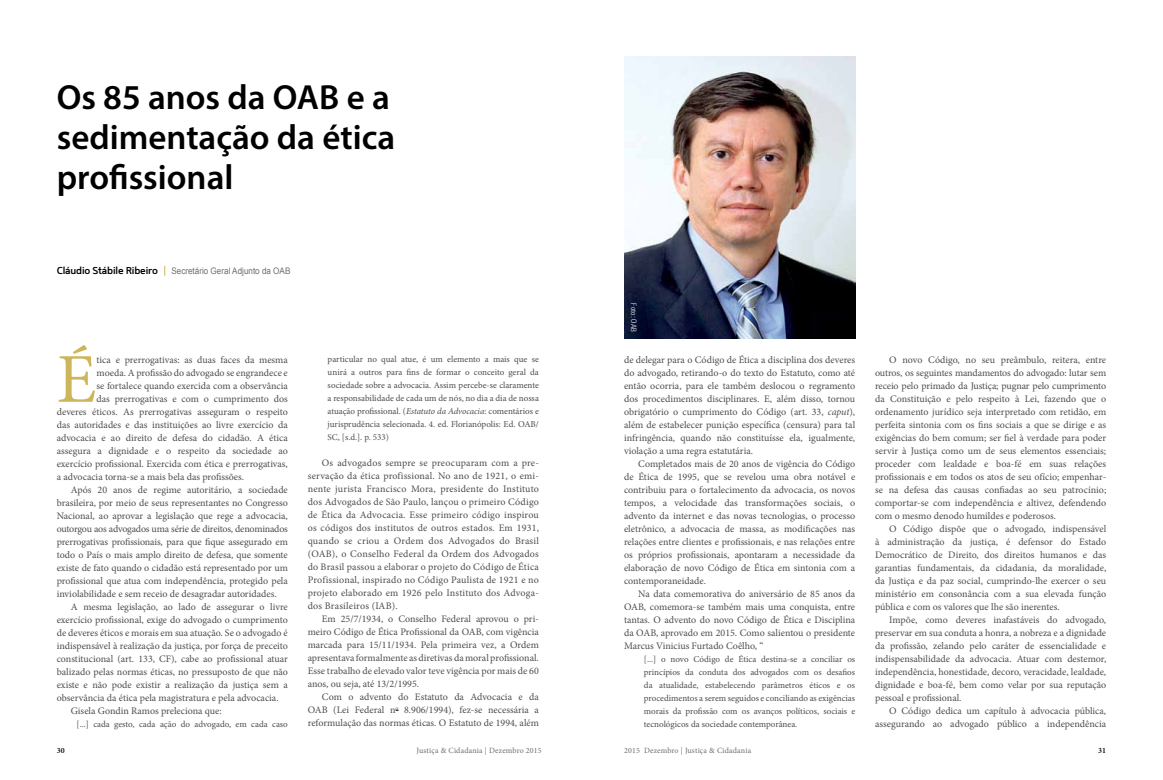
<style>
.page{position:relative;width:1163px;height:780px;background:#fff}
.page>*{position:absolute;margin:0;border:0;box-sizing:border-box;transform-origin:0 0}
.t1{font:70px "Minion Pro";color:#cdb65a}
.t2{font:600 35px/40px "Myriad Pro";color:#000}
.t3{font:10px/13px "Minion Pro";color:#4d4d4f;text-align:justify}
.t4{font:10px "Minion Pro";letter-spacing:-.02em;color:#4d4d4f}
.t5{font:600 10px "Mentone";letter-spacing:-.02em;color:#000}
.t6{font:9px/13px "Minion Pro";color:#4d4d4f;text-align:justify}
.t7{font:9px "Arial";color:#6d6e71;scale:.9 1}
.t8{font:8px "Minion Pro";letter-spacing:.02em;color:#6d6e71}
.t9{font:600 8px "Minion Pro";color:#000}
.t10{font:300 condensed 7.5px "Zurich BT";letter-spacing:.015em;color:#fff}
.s1{font-style:italic}
</style>
<div class="page">
<img style="left:624px;top:57px;width:231px;height:282px">
<h2 class="t2" style="left:57px;top:77px;width:340px">Os 85 anos da OAB e a sedimentação da ética profissional</h2>
<p class="t5" style="left:57px;top:265px;width:103px">Cláudio Stábile Ribeiro</p>
<p class="t7" style="left:171px;top:265px;width:134px">Secretário Geral Adjunto da OAB</p>
<h1 class="t1" style="left:57px;top:332px;width:41px">É</h1>
<p class="t3" style="left:96px;top:353px;width:193px">tica e prerrogativas: as duas faces da mesma</p>
<p class="t3" style="left:96px;top:366px;width:193px">moeda. A profissão do advogado se engrandece e</p>
<p class="t3" style="left:96px;top:379px;width:193px">se fortalece quando exercida com a observância</p>
<p class="t3" style="left:96px;top:392px;width:193px">das prerrogativas e com o cumprimento dos</p>
<p class="t3" style="left:57px;top:405px;width:233px">deveres éticos. As prerrogativas asseguram o respeito</p>
<p class="t3" style="left:57px;top:418px;width:232px">das autoridades e das instituições ao livre exercício da</p>
<p class="t3" style="left:57px;top:431px;width:233px">advocacia e ao direito de defesa do cidadão. A ética</p>
<p class="t3" style="left:57px;top:444px;width:233px">assegura a dignidade e o respeito da sociedade ao</p>
<p class="t3" style="left:57px;top:457px;width:233px">exercício profissional. Exercida com ética e prerrogativas,</p>
<p class="t3" style="left:57px;top:470px;width:189px">a advocacia torna-se a mais bela das profissões.</p>
<p class="t3" style="left:71px;top:483px;width:218px">Após 20 anos de regime autoritário, a sociedade</p>
<p class="t3" style="left:57px;top:496px;width:233px">brasileira, por meio de seus representantes no Congresso</p>
<p class="t3" style="left:57px;top:509px;width:233px">Nacional, ao aprovar a legislação que rege a advocacia,</p>
<p class="t4" style="left:57px;top:522px;width:233px">outorgou aos advogados uma série de direitos, denominados</p>
<p class="t3" style="left:57px;top:535px;width:233px">prerrogativas profissionais, para que fique assegurado em</p>
<p class="t3" style="left:57px;top:548px;width:233px">todo o País o mais amplo direito de defesa, que somente</p>
<p class="t3" style="left:57px;top:561px;width:233px">existe de fato quando o cidadão está representado por um</p>
<p class="t3" style="left:57px;top:574px;width:233px">profissional que atua com independência, protegido pela</p>
<p class="t3" style="left:57px;top:587px;width:221px">inviolabilidade e sem receio de desagradar autoridades.</p>
<p class="t3" style="left:71px;top:600px;width:218px">A mesma legislação, ao lado de assegurar o livre</p>
<p class="t3" style="left:57px;top:613px;width:233px">exercício profissional, exige do advogado o cumprimento</p>
<p class="t3" style="left:57px;top:626px;width:232px">de deveres éticos e morais em sua atuação. Se o advogado é</p>
<p class="t3" style="left:57px;top:639px;width:233px">indispensável à realização da justiça, por força de preceito</p>
<p class="t3" style="left:57px;top:652px;width:233px">constitucional (art. 133, CF), cabe ao profissional atuar</p>
<p class="t3" style="left:57px;top:665px;width:233px">balizado pelas normas éticas, no pressuposto de que não</p>
<p class="t3" style="left:57px;top:678px;width:233px">existe e não pode existir a realização da justiça sem a</p>
<p class="t3" style="left:57px;top:691px;width:223px">observância da ética pela magistratura e pela advocacia.</p>
<p class="t3" style="left:71px;top:704px;width:152px">Gisela Gondin Ramos preleciona que:</p>
<p class="t6" style="left:77px;top:717px;width:213px">[...] cada gesto, cada ação do advogado, em cada caso</p>
<p class="t6" style="left:327px;top:352px;width:213px">particular no qual atue, é um elemento a mais que se unirá a outros para fins de formar o conceito geral da sociedade sobre a advocacia. Assim percebe-se claramente a responsabilidade de cada um de nós, no dia a dia de nossa atuação profissional. (<span class="s1">Estatuto da Advocacia</span>: comentários e jurisprudência selecionada. 4. ed. Florianópolis: Ed. OAB/ SC, [s.d.]. p. 533)</p>
<p class="t3" style="left:308px;top:456px;width:233px;text-indent:14px">Os advogados sempre se preocuparam com a pre&shy;servação da ética profissional. No ano de 1921, o emi&shy;nente jurista Francisco Mora, presidente do Instituto dos Advogados de São Paulo, lançou o primeiro Código de Ética da Advocacia. Esse primeiro código inspirou os códigos dos institutos de outros estados. Em 1931, quando se criou a Ordem dos Advogados do Brasil (OAB), o Conselho Federal da Ordem dos Advogados do Brasil passou a elaborar o projeto do Código de Ética Profissional, inspirado no Código Paulista de 1921 e no projeto elaborado em 1926 pelo Instituto dos Advoga&shy;dos Brasileiros (IAB).</p>
<p class="t3" style="left:308px;top:612px;width:233px;text-indent:14px">Em 25/7/1934, o Conselho Federal aprovou o pri&shy;meiro Código de Ética Profissional da OAB, com vigência marcada para 15/11/1934. Pela primeira vez, a Ordem apresentava formalmente as diretivas da moral profissional.<br>Esse trabalho de elevado valor teve vigência por mais de 60 anos, ou seja, até 13/2/1995.</p>
<p class="t3" style="left:308px;top:690px;width:233px;text-indent:14px">Com o advento do Estatuto da Advocacia e da OAB (Lei Federal n<sup>o</sup> 8.906/1994), fez-se necessária a reformulação das normas éticas. O Estatuto de 1994, além</p>
<p class="t10" style="left:638px;top:303px;width:30px;rotate:90deg">Foto: OAB</p>
<p class="t3" style="left:624px;top:353px;width:233px">de delegar para o Código de Ética a disciplina dos deveres do advogado, retirando-o do texto do Estatuto, como até então ocorria, para ele também deslocou o regramento dos procedimentos disciplinares. E, além disso, tornou obrigatório o cumprimento do Código (art. 33, <span class="s1">caput</span>), além de estabelecer punição específica (censura) para tal infringência, quando não constituísse ela, igualmente, violação a uma regra estatutária.</p>
<p class="t3" style="left:624px;top:457px;width:233px;text-indent:14px">Completados mais de 20 anos de vigência do Código de Ética de 1995, que se revelou uma obra notável e contribuiu para o fortalecimento da advocacia, os novos tempos, a velocidade das transformações sociais, o advento da internet e das novas tecnologias, o processo eletrônico, a advocacia de massa, as modificações nas relações entre clientes e profissionais, e nas relações entre os próprios profissionais, apontaram a necessidade da elaboração de novo Código de Ética em sintonia com a contemporaneidade.</p>
<p class="t3" style="left:624px;top:587px;width:233px;text-indent:14px">Na data comemorativa do aniversário de 85 anos da OAB, comemora-se também mais uma conquista, entre tantas. O advento do novo Código de Ética e Disciplina da OAB, aprovado em 2015. Como salientou o presidente Marcus Vinicius Furtado Coêlho, “</p>
<p class="t6" style="left:643px;top:652px;width:213px">[...] o novo Código de Ética destina-se a conciliar os princípios da conduta dos advogados com os desafios da atualidade, estabelecendo parâmetros éticos e os procedimentos a serem seguidos e conciliando as exigências morais da profissão com os avanços políticos, sociais e tecnológicos da sociedade contemporânea.</p>
<p class="t3" style="left:874px;top:353px;width:233px;text-indent:14px">O novo Código, no seu preâmbulo, reitera, entre outros, os seguintes mandamentos do advogado: lutar sem receio pelo primado da Justiça; pugnar pelo cumprimento da Constituição e pelo respeito à Lei, fazendo que o ordenamento jurídico seja interpretado com retidão, em perfeita sintonia com os fins sociais a que se dirige e as exigências do bem comum; ser fiel à verdade para poder servir à Justiça como um de seus elementos essenciais; proceder com lealdade e boa-fé em suas relações profissionais e em todos os atos de seu ofício; empenhar&shy;se na defesa das causas confiadas ao seu patrocínio; comportar-se com independência e altivez, defendendo com o mesmo denodo humildes e poderosos.</p>
<p class="t3" style="left:874px;top:522px;width:233px;text-indent:14px">O Código dispõe que o advogado, indispensável à administração da justiça, é defensor do Estado Democrático de Direito, dos direitos humanos e das garantias fundamentais, da cidadania, da moralidade, da Justiça e da paz social, cumprindo-lhe exercer o seu ministério em consonância com a sua elevada função pública e com os valores que lhe são inerentes.</p>
<p class="t3" style="left:874px;top:613px;width:233px;text-indent:14px">Impõe, como deveres inafastáveis do advogado, preservar em sua conduta a honra, a nobreza e a dignidade da profissão, zelando pelo caráter de essencialidade e indispensabilidade da advocacia. Atuar com destemor, independência, honestidade, decoro, veracidade, lealdade, dignidade e boa-fé, bem como velar por sua reputação pessoal e profissional.</p>
<p class="t3" style="left:874px;top:704px;width:233px;text-align:right">O Código dedica um capítulo à advocacia pública, assegurando ao advogado público a independência</p>
<p class="t9" style="left:57px;top:744px;width:10px">30</p>
<p class="t8" style="left:416px;top:745px;width:127px">Justiça &amp; Cidadania | Dezembro 2015</p>
<p class="t8" style="left:624px;top:745px;width:129px">2015 Dezembro | Justiça &amp; Cidadania</p>
<p class="t9" style="left:1097px;top:744px;width:10px">31</p>
</div>
